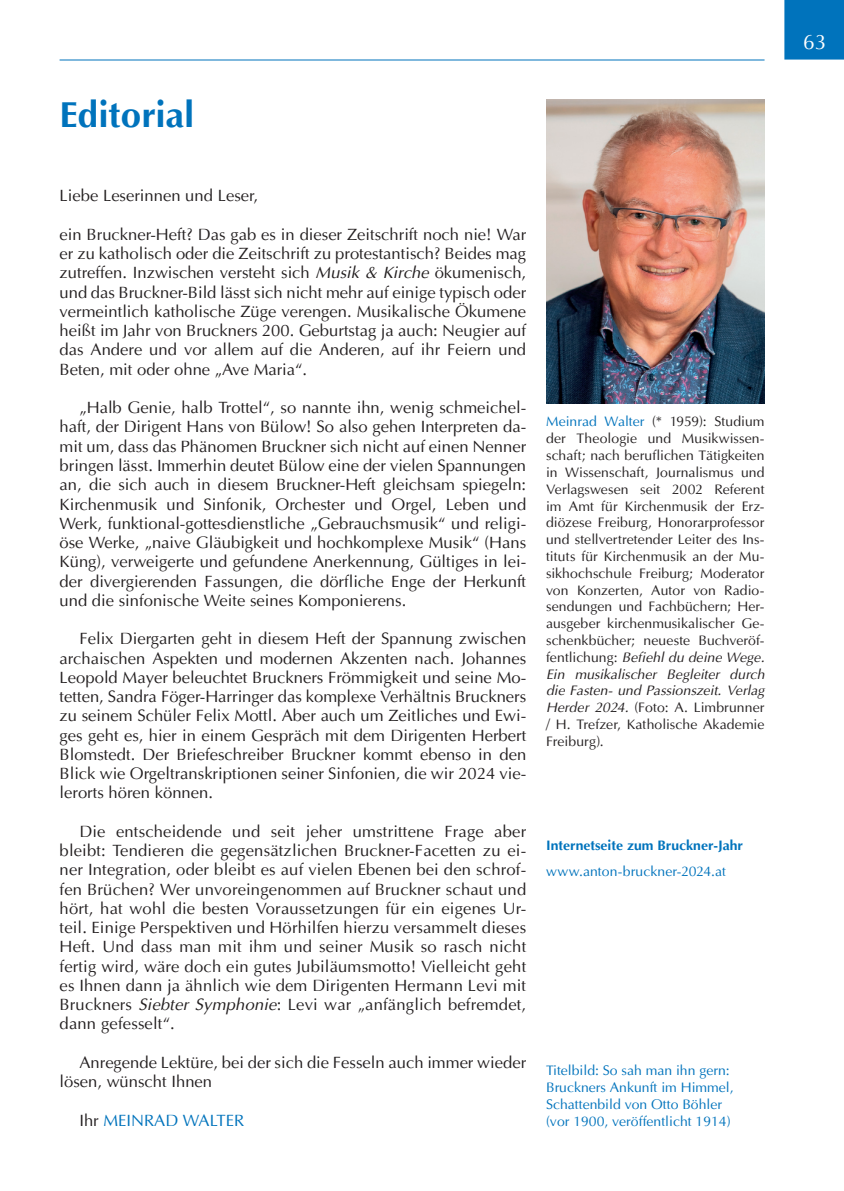
<style>
.page{position:relative;width:844px;height:1191px;background:#fff}
.page>*{position:absolute;margin:0;border:0;box-sizing:border-box;transform-origin:0 0}
.Ü1{font:700 36.75px "Ottawa";color:#0073bc}
.t1{font:21px "Ottawa Plain";color:#fff}
.f1{font:16.62px/19.2px "Ottawa Plain";color:#231f20;text-align:justify}
.f1_ohne_Einzug{font:16.62px/19.2px "Ottawa Plain";color:#231f20;text-align:justify}
.Ü1-2{font:16.62px "Ottawa Plain";color:#231f20}
.f1-2{font:16.62px "Ottawa Plain";color:#0073bc}
.Kurzbio{font:14px/16.8px "Ottawa Plain";letter-spacing:.005em;color:#231f20;text-align:justify}
.Bildlegende{font:14px/16.8px "Ottawa Plain";color:#0073bc}
.Ü5{font:700 14px "Ottawa";color:#0073bc}
.Kurzbio-2{font:14px "Ottawa Plain";letter-spacing:.005em;color:#0073bc}
.s1{font-family:"Ottawa";font-style:italic}
.s2{color:#231f20}
.s3{color:#0073bc}
</style>
<div class="page">
<div style="left:784px;top:0;width:59px;height:60px;background:#0073bc"></div>
<hr style="left:60px;top:60px;width:704px;height:1px;background:#0073bc">
<img style="left:546px;top:99px;width:218px;height:304px">
<p class="Ü1" style="left:60px;top:92px;width:136px">Editorial</p>
<p class="Ü1-2" style="left:60px;top:186px;width:200px">Liebe Leserinnen und Leser,</p>
<p class="f1_ohne_Einzug" style="left:60px;top:225px;width:468px">ein Bruckner-Heft? Das gab es in dieser Zeitschrift noch nie! War er zu katholisch oder die Zeitschrift zu protestantisch? Beides mag zutreffen. Inzwischen versteht sich <span class="s1">Musik &amp; Kirche</span> ökumenisch, und das Bruckner-Bild lässt sich nicht mehr auf einige typisch oder vermeintlich katholische Züge verengen. Musikalische Ökumene heißt im Jahr von Bruckners 200. Geburtstag ja auch: Neugier auf das Andere und vor allem auf die Anderen, auf ihr Feiern und Beten, mit oder ohne „Ave Maria“.</p>
<p class="f1" style="left:60px;top:398px;width:468px;text-indent:20px">„Halb Genie, halb Trottel“, so nannte ihn, wenig schmeichel&shy;haft, der Dirigent Hans von Bülow! So also gehen Interpreten da&shy;mit um, dass das Phänomen Bruckner sich nicht auf einen Nenner bringen lässt. Immerhin deutet Bülow eine der vielen Spannungen an, die sich auch in diesem Bruckner-Heft gleichsam spiegeln:<br>Kirchenmusik und Sinfonik, Orchester und Orgel, Leben und Werk, funktional-gottesdienstliche „Gebrauchsmusik“ und religi&shy;öse Werke, „naive Gläubigkeit und hochkomplexe Musik“ (Hans Küng), verweigerte und gefundene Anerkennung, Gültiges in lei&shy;der divergierenden Fassungen, die dörfliche Enge der Herkunft und die sinfonische Weite seines Komponierens.</p>
<p class="f1" style="left:60px;top:629px;width:468px;text-indent:20px">Felix Diergarten geht in diesem Heft der Spannung zwischen archaischen Aspekten und modernen Akzenten nach. Johannes Leopold Mayer beleuchtet Bruckners Frömmigkeit und seine Mo&shy;tetten, Sandra Föger-Harringer das komplexe Verhältnis Bruckners zu seinem Schüler Felix Mottl. Aber auch um Zeitliches und Ewi&shy;ges geht es, hier in einem Gespräch mit dem Dirigenten Herbert Blomstedt. Der Briefeschreiber Bruckner kommt ebenso in den Blick wie Orgeltranskriptionen seiner Sinfonien, die wir 2024 vie&shy;lerorts hören können.</p>
<p class="f1" style="left:60px;top:821px;width:468px;text-indent:20px">Die entscheidende und seit jeher umstrittene Frage aber bleibt: Tendieren die gegensätzlichen Bruckner-Facetten zu ei&shy;ner Integration, oder bleibt es auf vielen Ebenen bei den schrof&shy;fen Brüchen? Wer unvoreingenommen auf Bruckner schaut und hört, hat wohl die besten Voraussetzungen für ein eigenes Ur&shy;teil. Einige Perspektiven und Hörhilfen hierzu versammelt dieses Heft. Und dass man mit ihm und seiner Musik so rasch nicht fertig wird, wäre doch ein gutes Jubiläumsmotto! Vielleicht geht es Ihnen dann ja ähnlich wie dem Dirigenten Hermann Levi mit Bruckners <span class="s1">Siebter Symphonie</span>: Levi war „anfänglich befremdet, dann gefesselt“.</p>
<p class="f1" style="left:60px;top:1052px;width:468px;text-indent:20px">Anregende Lektüre, bei der sich die Fesseln auch immer wieder lösen, wünscht Ihnen</p>
<p class="f1-2" style="left:79px;top:1110px;width:166px"><span class="s2">Ihr</span> MEINRAD WALTER</p>
<p class="Kurzbio" style="left:546px;top:413px;width:220px"><span class="s3">Meinrad Walter</span> (* 1959): Studium der Theologie und Musikwissen&shy;schaft; nach beruflichen Tätigkeiten in Wissenschaft, Journalismus und Verlagswesen seit 2002 Referent im Amt für Kirchenmusik der Erz&shy;diözese Freiburg, Honorarprofessor und stellvertretender Leiter des Ins&shy;tituts für Kirchenmusik an der Mu&shy;sikhochschule Freiburg; Moderator von Konzerten, Autor von Radio&shy;sendungen und Fachbüchern; Her&shy;ausgeber kirchenmusikalischer Ge&shy;schenkbücher; neueste Buchveröf&shy;fentlichung: <span class="s1">Befiehl du deine Wege.<br>Ein musikalischer Begleiter durch die Fasten- und Passionszeit. Verlag Herder 2024.</span> (Foto: A. Limbrunner / H. Trefzer, Katholische Akademie Freiburg).</p>
<p class="Ü5" style="left:546px;top:836px;width:198px">Internetseite zum Bruckner-Jahr</p>
<p class="Kurzbio-2" style="left:546px;top:863px;width:181px">www.anton-bruckner-2024.at</p>
<p class="Bildlegende" style="left:546px;top:1062px;width:189px">Titelbild: So sah man ihn gern:<br>Bruckners Ankunft im Himmel,<br>Schattenbild von Otto Böhler (vor 1900, veröffentlicht 1914)</p>
<p class="t1" style="left:803px;top:30px;width:25px">63</p>
</div>
